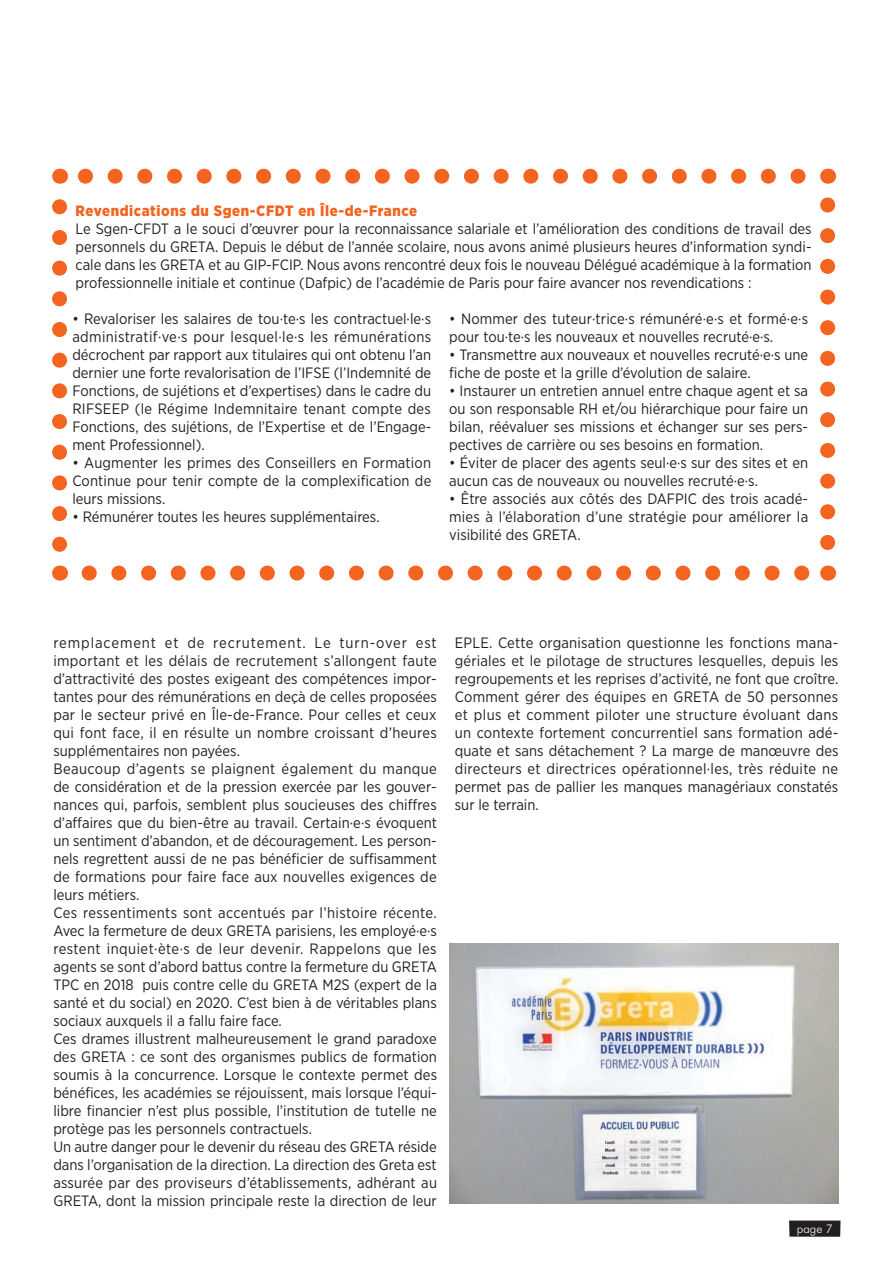
<style>
.page{position:relative;width:893px;height:1263px;background:#fff}
.page>*{position:absolute;margin:0;border:0;box-sizing:border-box;transform-origin:0 0}
.t1{font:15px/18px "Gotham Narrow";color:#231f20;text-align:justify}
.t2{font:900 15px "Gotham Narrow";letter-spacing:.04em;color:#f36421}
.t3{font:300 12px "Futura BT";color:#fff}
</style>
<div class="page">
<div style="left:789px;top:1220px;width:51px;height:17px;background:#231f20"></div>
<img style="left:449px;top:943px;width:389px;height:260px">
<svg style="left:52px;top:207px;width:15px;height:345px"></svg>
<svg style="left:89px;top:566px;width:721px;height:15px"></svg>
<svg style="left:820px;top:197px;width:15px;height:345px"></svg>
<svg style="left:78px;top:169px;width:720px;height:15px"></svg>
<svg style="left:60px;top:566px;width:1px;height:15px"></svg>
<svg style="left:828px;top:566px;width:1px;height:15px"></svg>
<svg style="left:828px;top:169px;width:1px;height:15px"></svg>
<svg style="left:60px;top:169px;width:1px;height:15px"></svg>
<p class="t2" style="left:76px;top:201px;width:343px">Revendications du Sgen-CFDT en Île-de-France</p>
<p class="t1" style="left:76px;top:219px;width:738px">Le Sgen-CFDT a le souci d’œuvrer pour la reconnaissance salariale et l’amélioration des conditions de travail des personnels du GRETA. Depuis le début de l’année scolaire, nous avons animé plusieurs heures d’information syndi&shy;cale dans les GRETA et au GIP-FCIP. Nous avons rencontré deux fois le nouveau Délégué académique à la formation professionnelle initiale et continue (Dafpic) de l’académie de Paris pour faire avancer nos revendications :</p>
<p class="t1" style="left:72px;top:309px;width:360px">• Revaloriser les salaires de tou·te·s les contractuel·le·s administratif·ve·s pour lesquel·le·s les rémunérations décrochent par rapport aux titulaires qui ont obtenu l’an dernier une forte revalorisation de l’IFSE (l’Indemnité de Fonctions, de sujétions et d’expertises) dans le cadre du RIFSEEP (le Régime Indemnitaire tenant compte des Fonctions, des sujétions, de l’Expertise et de l’Engage&shy;ment Professionnel).</p>
<p class="t1" style="left:72px;top:453px;width:360px">• Augmenter les primes des Conseillers en Formation Continue pour tenir compte de la complexification de leurs missions.</p>
<p class="t1" style="left:72px;top:507px;width:309px">• Rémunérer toutes les heures supplémentaires.</p>
<p class="t1" style="left:449px;top:309px;width:360px">• Nommer des tuteur·trice·s rémunéré·e·s et formé·e·s pour tou·te·s les nouveaux et nouvelles recruté·e·s.</p>
<p class="t1" style="left:449px;top:345px;width:360px">• Transmettre aux nouveaux et nouvelles recruté·e·s une fiche de poste et la grille d’évolution de salaire.</p>
<p class="t1" style="left:449px;top:381px;width:360px">• Instaurer un entretien annuel entre chaque agent et sa ou son responsable RH et/ou hiérarchique pour faire un bilan, réévaluer ses missions et échanger sur ses pers&shy;pectives de carrière ou ses besoins en formation.</p>
<p class="t1" style="left:449px;top:453px;width:360px">• Éviter de placer des agents seul·e·s sur des sites et en aucun cas de nouveaux ou nouvelles recruté·e·s.</p>
<p class="t1" style="left:449px;top:489px;width:360px">• Être associés aux côtés des DAFPIC des trois acadé&shy;mies à l’élaboration d’une stratégie pour améliorer la visibilité des GRETA.</p>
<p class="t1" style="left:53px;top:633px;width:385px;text-align:left">remplacement et de recrutement. Le turn-over est important et les délais de recrutement s’allongent faute d’attractivité des postes exigeant des compétences impor&shy;tantes pour des rémunérations en deçà de celles proposées par le secteur privé en Île-de-France. Pour celles et ceux qui font face, il en résulte un nombre croissant d’heures supplémentaires non payées.<br>Beaucoup d’agents se plaignent également du manque de considération et de la pression exercée par les gouver&shy;nances qui, parfois, semblent plus soucieuses des chiffres d’affaires que du bien-être au travail. Certain·e·s évoquent un sentiment d’abandon, et de découragement. Les person&shy;nels regrettent aussi de ne pas bénéficier de suffisamment de formations pour faire face aux nouvelles exigences de leurs métiers.<br>Ces ressentiments sont accentués par l’histoire récente.<br>Avec la fermeture de deux GRETA parisiens, les employé·e·s restent inquiet·ète·s de leur devenir. Rappelons que les agents se sont d’abord battus contre la fermeture du GRETA TPC en 2018 puis contre celle du GRETA M2S (expert de la santé et du social) en 2020. C’est bien à de véritables plans sociaux auxquels il a fallu faire face.<br>Ces drames illustrent malheureusement le grand paradoxe des GRETA : ce sont des organismes publics de formation soumis à la concurrence. Lorsque le contexte permet des bénéfices, les académies se réjouissent, mais lorsque l’équi&shy;libre financier n’est plus possible, l’institution de tutelle ne protège pas les personnels contractuels.<br>Un autre danger pour le devenir du réseau des GRETA réside dans l’organisation de la direction. La direction des Greta est assurée par des proviseurs d’établissements, adhérant au GRETA, dont la mission principale reste la direction de leur</p>
<p class="t1" style="left:455px;top:633px;width:385px">EPLE. Cette organisation questionne les fonctions mana&shy;gériales et le pilotage de structures lesquelles, depuis les regroupements et les reprises d’activité, ne font que croître.<br>Comment gérer des équipes en GRETA de 50 personnes et plus et comment piloter une structure évoluant dans un contexte fortement concurrentiel sans formation adé&shy;quate et sans détachement ? La marge de manœuvre des directeurs et directrices opérationnel·les, très réduite ne permet pas de pallier les manques managériaux constatés sur le terrain.</p>
<p class="t3" style="left:797px;top:1222px;width:37px">page 7</p>
</div>
